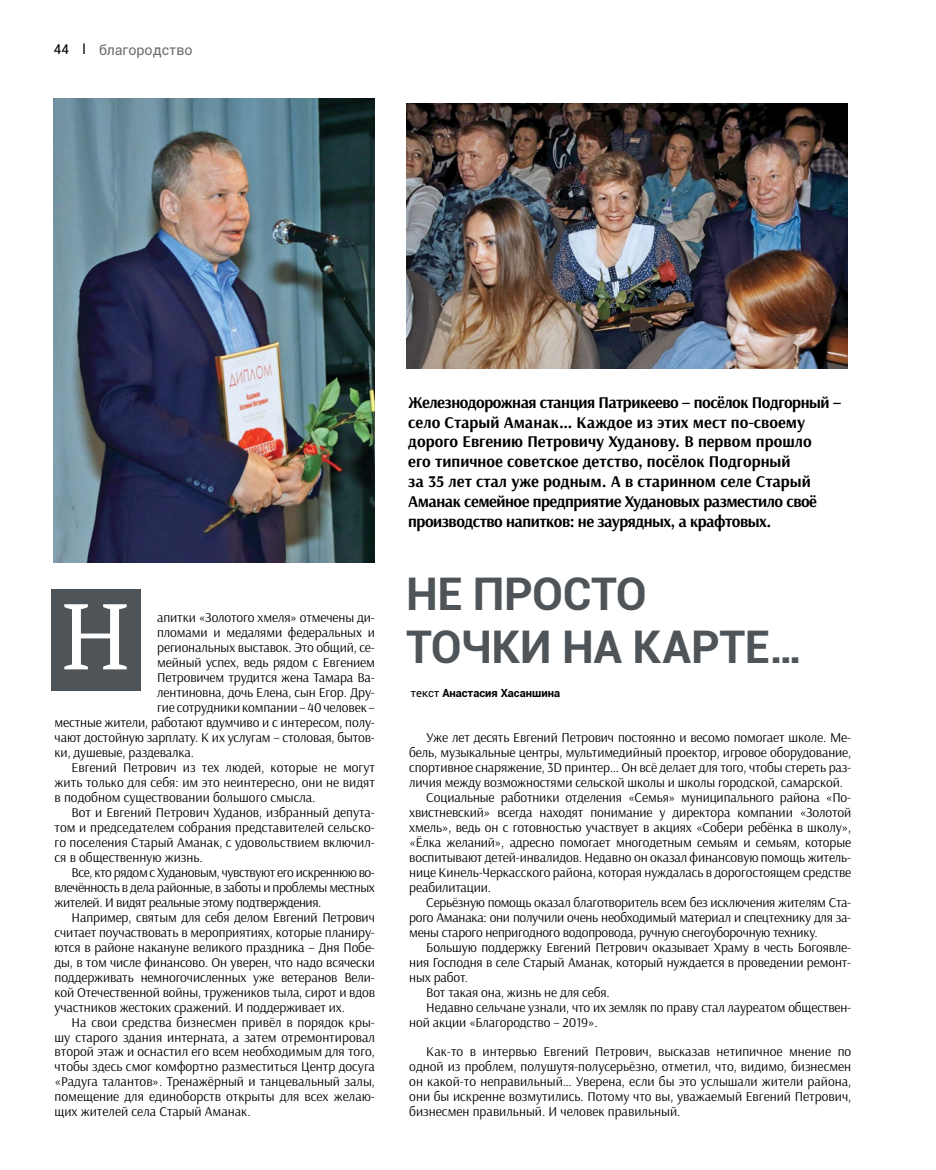
<style>
.page{position:relative;width:936px;height:1170px;background:#fff}
.page>*{position:absolute;margin:0;border:0;box-sizing:border-box;transform-origin:0 0}
.t1{font:93px "PT Serif";color:#fff}
.t2{font:700 45px/52.5px "Roboto";letter-spacing:-.01em;color:#4e5458}
.t3{font:700 16.5px/19.8px "Arsenal";letter-spacing:-.005em;color:#000}
.t4{font:14.25px "Roboto";color:#6c6f71}
.t5{font:13.5px/15px "Arsenal";letter-spacing:-.01em;color:#000;text-align:justify}
.t6{font:13.5px "Arsenal";letter-spacing:-.03em;color:#000}
.t7{font:700 11.25px "Roboto";color:#000}
.s1{font-size:13.5px;color:#000}
.s2{font-weight:400}
</style>
<div class="page">
<img style="left:406px;top:104px;width:441px;height:264px">
<div style="left:51px;top:589px;width:89px;height:102px;background:#4e5458"></div>
<img style="left:54px;top:99px;width:321px;height:463px">
<p class="t4" style="left:54px;top:40px;width:140px"><span class="s1">44 l</span> благородство</p>
<h1 class="t1" style="left:62px;top:576px;width:69px">Н</h1>
<p class="t5" style="left:157px;top:610px;width:219px">апитки «Золотого хмеля» отмечены ди-</p>
<p class="t5" style="left:157px;top:625px;width:219px">пломами и медалями федеральных и</p>
<p class="t5" style="left:157px;top:640px;width:219px">региональных выставок. Это общий, се-</p>
<p class="t5" style="left:157px;top:655px;width:219px">мейный успех, ведь рядом с Евгением</p>
<p class="t5" style="left:157px;top:670px;width:219px">Петровичем трудится жена Тамара Ва-</p>
<p class="t5" style="left:157px;top:685px;width:219px">лентиновна, дочь Елена, сын Егор. Дру-</p>
<p class="t5" style="left:157px;top:700px;width:219px">гие сотрудники компании – 40 человек –</p>
<p class="t5" style="left:55px;top:715px;width:322px">местные жители, работают вдумчиво и с интересом, полу-</p>
<p class="t5" style="left:55px;top:730px;width:322px">чают достойную зарплату. К их услугам – столовая, бытов-</p>
<p class="t5" style="left:55px;top:745px;width:141px">ки, душевые, раздевалка.</p>
<p class="t5" style="left:72px;top:760px;width:305px">Евгений Петрович из тех людей, которые не могут</p>
<p class="t5" style="left:55px;top:775px;width:322px">жить только для себя: им это неинтересно, они не видят</p>
<p class="t5" style="left:55px;top:790px;width:262px">в подобном существовании большого смысла.</p>
<p class="t5" style="left:72px;top:805px;width:305px">Вот и Евгений Петрович Худанов, избранный депута-</p>
<p class="t5" style="left:55px;top:820px;width:322px">том и председателем собрания представителей сельско-</p>
<p class="t5" style="left:55px;top:834px;width:322px">го поселения Старый Аманак, с удовольствием включил-</p>
<p class="t5" style="left:55px;top:849px;width:150px">ся в общественную жизнь.</p>
<p class="t6" style="left:72px;top:864px;width:305px">Все, кто рядом с Худановым, чувствуют его искреннюю во-</p>
<p class="t6" style="left:55px;top:879px;width:322px">влечённость в дела районные, в заботы и проблемы местных</p>
<p class="t6" style="left:55px;top:893px;width:268px">жителей. И видят реальные этому подтверждения.</p>
<p class="t5" style="left:72px;top:909px;width:305px">Например, святым для себя делом Евгений Петрович</p>
<p class="t5" style="left:55px;top:924px;width:322px">считает поучаствовать в мероприятиях, которые планиру-</p>
<p class="t5" style="left:55px;top:939px;width:322px">ются в районе накануне великого праздника – Дня Побе-</p>
<p class="t5" style="left:55px;top:954px;width:322px">ды, в том числе финансово. Он уверен, что надо всячески</p>
<p class="t5" style="left:55px;top:969px;width:322px">поддерживать немногочисленных уже ветеранов Вели-</p>
<p class="t5" style="left:55px;top:984px;width:322px">кой Отечественной войны, тружеников тыла, сирот и вдов</p>
<p class="t5" style="left:55px;top:999px;width:292px">участников жестоких сражений. И поддерживает их.</p>
<p class="t5" style="left:72px;top:1014px;width:305px">На свои средства бизнесмен привёл в порядок кры-</p>
<p class="t5" style="left:55px;top:1029px;width:322px">шу старого здания интерната, а затем отремонтировал</p>
<p class="t5" style="left:55px;top:1044px;width:322px">второй этаж и оснастил его всем необходимым для того,</p>
<p class="t5" style="left:55px;top:1059px;width:322px">чтобы здесь смог комфортно разместиться Центр досуга</p>
<p class="t5" style="left:55px;top:1074px;width:322px">«Радуга талантов». Тренажёрный и танцевальный залы,</p>
<p class="t5" style="left:55px;top:1089px;width:322px">помещение для единоборств открыты для всех желаю-</p>
<p class="t5" style="left:55px;top:1104px;width:197px">щих жителей села Старый Аманак.</p>
<p class="t3" style="left:408px;top:393px;width:434px">Железнодорожная станция Патрикеево – посёлок Подгорный – село Старый Аманак… Каждое из этих мест по-своему дорого Евгению Петровичу Худанову. В первом прошло<br>его типичное советское детство, посёлок Подгорный<br>за 35 лет стал уже родным. А в старинном селе Старый Аманак семейное предприятие Худановых разместило своё производство напитков: не заурядных, а крафтовых.</p>
<h2 class="t2" style="left:406px;top:566px;width:398px">Не просто точки на карте…</h2>
<p class="t7" style="left:410px;top:685px;width:151px"><span class="s2">текст</span> Анастасия Хасаншина</p>
<p class="t5" style="left:426px;top:730px;width:426px">Уже лет десять Евгений Петрович постоянно и весомо помогает школе. Ме-</p>
<p class="t5" style="left:409px;top:745px;width:443px">бель, музыкальные центры, мультимедийный проектор, игровое оборудование,</p>
<p class="t5" style="left:409px;top:760px;width:443px">спортивное снаряжение, 3D принтер… Он всё делает для того, чтобы стереть раз-</p>
<p class="t5" style="left:409px;top:775px;width:435px">личия между возможностями сельской школы и школы городской, самарской.</p>
<p class="t5" style="left:426px;top:790px;width:426px">Социальные работники отделения «Семья» муниципального района «По-</p>
<p class="t5" style="left:409px;top:805px;width:443px">хвистневский» всегда находят понимание у директора компании «Золотой</p>
<p class="t5" style="left:409px;top:820px;width:443px">хмель», ведь он с готовностью участвует в акциях «Собери ребёнка в школу»,</p>
<p class="t5" style="left:409px;top:834px;width:443px">«Ёлка желаний», адресно помогает многодетным семьям и семьям, которые</p>
<p class="t5" style="left:409px;top:849px;width:443px">воспитывают детей-инвалидов. Недавно он оказал финансовую помощь житель-</p>
<p class="t5" style="left:409px;top:864px;width:443px">нице Кинель-Черкасского района, которая нуждалась в дорогостоящем средстве</p>
<p class="t5" style="left:409px;top:879px;width:83px">реабилитации.</p>
<p class="t5" style="left:426px;top:894px;width:426px">Серьёзную помощь оказал благотворитель всем без исключения жителям Ста-</p>
<p class="t5" style="left:409px;top:909px;width:443px">рого Аманака: они получили очень необходимый материал и спецтехнику для за-</p>
<p class="t5" style="left:409px;top:924px;width:410px">мены старого непригодного водопровода, ручную снегоуборочную технику.</p>
<p class="t5" style="left:426px;top:939px;width:426px">Большую поддержку Евгений Петрович оказывает Храму в честь Богоявле-</p>
<p class="t5" style="left:409px;top:954px;width:443px">ния Господня в селе Старый Аманак, который нуждается в проведении ремонт-</p>
<p class="t5" style="left:409px;top:969px;width:60px">ных работ.</p>
<p class="t5" style="left:426px;top:984px;width:185px">Вот такая она, жизнь не для себя.</p>
<p class="t5" style="left:426px;top:999px;width:426px">Недавно сельчане узнали, что их земляк по праву стал лауреатом обществен-</p>
<p class="t5" style="left:409px;top:1014px;width:190px">ной акции «Благородство – 2019».</p>
<p class="t5" style="left:409px;top:1044px;width:443px;text-indent:17px">Как-то в интервью Евгений Петрович, высказав нетипичное мнение по одной из проблем, полушутя-полусерьёзно, отметил, что, видимо, бизнесмен он какой-то неправильный… Уверена, если бы это услышали жители района, они бы искренне возмутились. Потому что вы, уважаемый Евгений Петрович, бизнесмен правильный. И человек правильный.</p>
</div>
